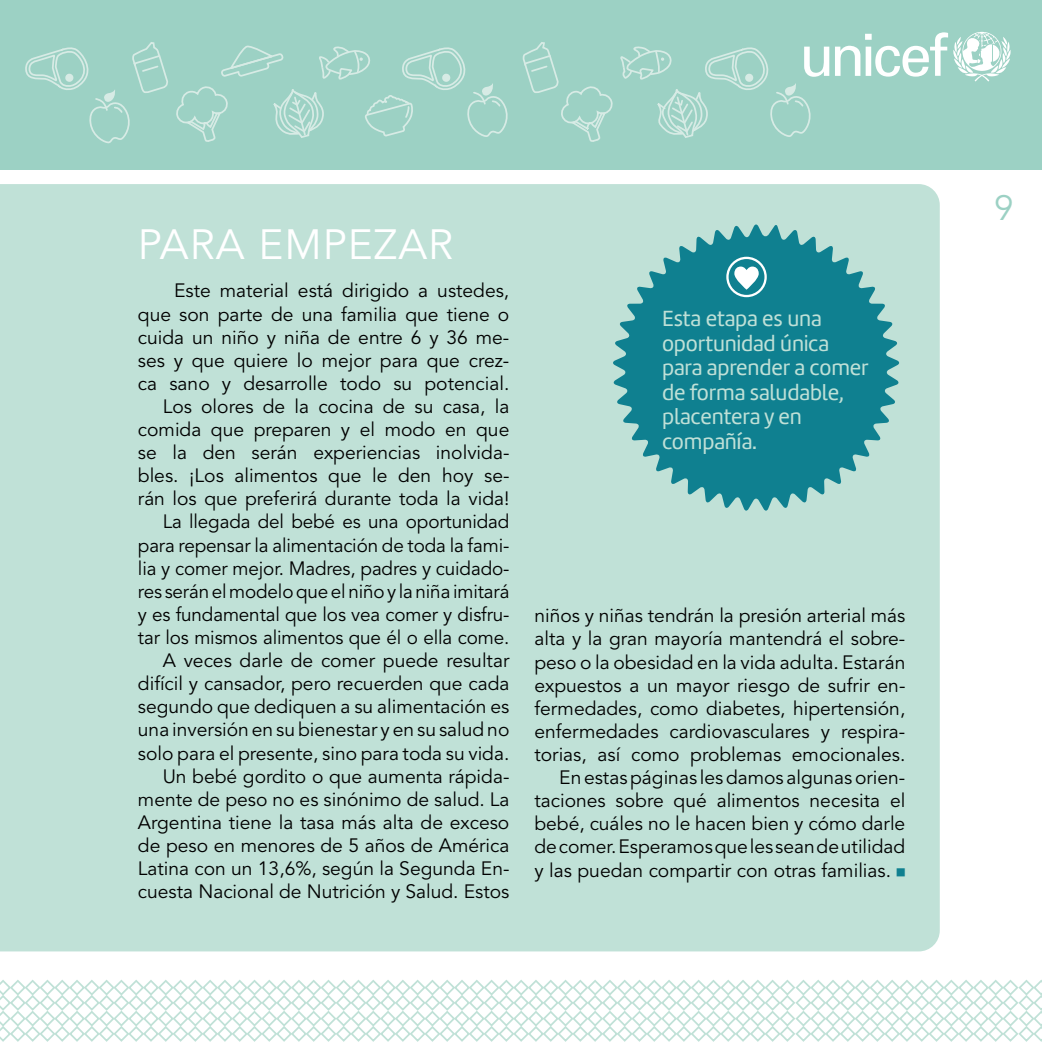
<style>
.page{position:relative;width:1042px;height:1042px;background:#fff}
.page>*{position:absolute;margin:0;border:0;box-sizing:border-box;transform-origin:0 0}
.t1{font:42px "Avenir LT Std";letter-spacing:.025em;color:#fff}
.t2{font:35px "Avenir LT Std";color:#9cd1c4}
.t3{font:22.75px/24.5px "Marine";letter-spacing:-.005em;color:#bfe0d7}
.t4{font:19.25px/23.1px "Avenir LT Std";color:#000;text-align:right}
.s1{color:#0f8090}
</style>
<div class="page">
<div style="left:0;top:0;width:1042px;height:170px;background:#9cd1c4"></div>
<svg style="left:835px;top:32px;width:175px;height:49px"></svg>
<svg style="left:25px;top:42px;width:483px;height:102px"></svg>
<svg style="left:522px;top:42px;width:307px;height:100px"></svg>
<svg style="left:0;top:980px;width:1042px;height:62px"></svg>
<div style="left:0;top:184px;width:940px;height:767px;background:#c0e1d7"></div>
<svg style="left:612px;top:295px;width:288px;height:216px;background:#36959f"></svg>
<svg style="left:0;top:189px;width:940px;height:106px;background:#aed7d0"></svg>
<div style="left:726px;top:257px;width:41px;height:40px;border:2px solid #fff;border-radius:50%"></div>
<h1 class="t1" style="left:138px;top:220px;width:317px">PARA EMPEZAR</h1>
<p class="t4" style="left:138px;top:280px;width:373px">Este material está dirigido a ustedes, que son parte de una familia que tiene o cuida un niño y niña de entre 6 y 36 me&shy;ses y que quiere lo mejor para que crez&shy;ca sano y desarrolle todo su potencial.<br>Los olores de la cocina de su casa, la comida que preparen y el modo en que se la den serán experiencias inolvida&shy;bles. ¡Los alimentos que le den hoy se&shy;rán los que preferirá durante toda la vida!<br>La llegada del bebé es una oportunidad para repensar la alimentación de toda la fami&shy;lia y comer mejor. Madres, padres y cuidado&shy;res serán el modelo que el niño y la niña imitará y es fundamental que los vea comer y disfru&shy;tar los mismos alimentos que él o ella come.<br>A veces darle de comer puede resultar difícil y cansador, pero recuerden que cada segundo que dediquen a su alimentación es una inversión en su bienestar y en su salud no solo para el presente, sino para toda su vida.<br>Un bebé gordito o que aumenta rápida&shy;mente de peso no es sinónimo de salud. La Argentina tiene la tasa más alta de exceso de peso en menores de 5 años de América Latina con un 13,6%, según la Segunda En&shy;cuesta Nacional de Nutrición y Salud. Estos</p>
<p class="t3" style="left:662px;top:306px;width:208px">Esta etapa es una oportunidad única para aprender a comer de forma saludable, placentera y en compañía.</p>
<p class="t4" style="left:534px;top:605px;width:372px">niños y niñas tendrán la presión arterial más alta y la gran mayoría mantendrá el sobre&shy;peso o la obesidad en la vida adulta. Estarán expuestos a un mayor riesgo de sufrir en&shy;fermedades, como diabetes, hipertensión, enfermedades cardiovasculares y respira&shy;torias, así como problemas emocionales.<br>En estas páginas les damos algunas orien&shy;taciones sobre qué alimentos necesita el bebé, cuáles no le hacen bien y cómo darle de comer. Esperamos que les sean de utilidad y las puedan compartir con otras familias. <span class="s1">■</span></p>
<h2 class="t2" style="left:994px;top:188px;width:21px">9</h2>
</div>
